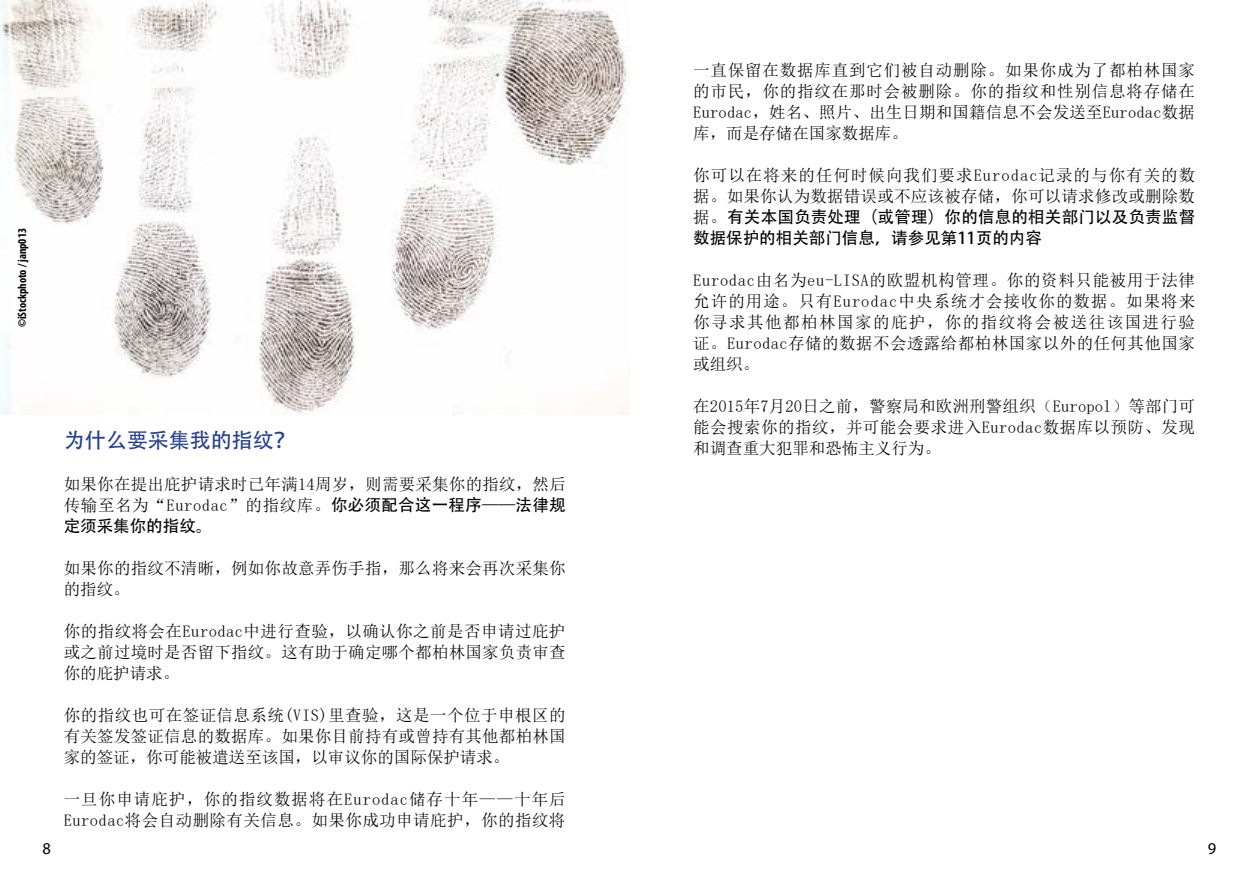
<style>
.page{position:relative;width:1259px;height:893px;background:#fff}
.page>*{position:absolute;margin:0;border:0;box-sizing:border-box;transform-origin:0 0}
.Default_question{font:21px "Adobe Heiti Std";color:#25408f}
.väliotsikko{font:16.5px/21px "Sim Sun";letter-spacing:.015em;color:#000;text-align:justify}
.t1{font:16.5px "Myriad Pro";color:#000}
.Footnote_Text{font:700 condensed 12px "Myriad Pro";color:#000}
.s1{font-family:"Adobe Heiti Std"}
</style>
<div class="page">
<img style="left:0;top:0;width:629px;height:415px">
<p class="Footnote_Text" style="left:15px;top:327px;width:101px;rotate:-90deg">©iStockphoto / janp013</p>
<h3 class="väliotsikko" style="left:693px;top:59px;width:503px">一直保留在数据库直到它们被自动删除。如果你成为了都柏林国家的市民，你的指纹在那时会被删除。你的指纹和性别信息将存储在Eurodac，姓名、照片、出生日期和国籍信息不会发送至Eurodac数据库，而是存储在国家数据库。</h3>
<h3 class="väliotsikko" style="left:693px;top:164px;width:503px">你可以在将来的任何时候向我们要求Eurodac记录的与你有关的数据。如果你认为数据错误或不应该被存储，你可以请求修改或删除数据。<span class="s1">有关本国负责处理（或管理）你的信息的相关部门以及负责监督数据保护的相关部门信息，请参见第11页的内容</span></h3>
<h3 class="väliotsikko" style="left:693px;top:269px;width:503px">Eurodac由名为eu-LISA的欧盟机构管理。你的资料只能被用于法律允许的用途。只有Eurodac中央系统才会接收你的数据。如果将来你寻求其他都柏林国家的庇护，你的指纹将会被送往该国进行验证。Eurodac存储的数据不会透露给都柏林国家以外的任何其他国家或组织。</h3>
<h3 class="väliotsikko" style="left:693px;top:395px;width:503px">在2015年7月20日之前，警察局和欧洲刑警组织（Europol）等部门可能会搜索你的指纹，并可能会要求进入Eurodac数据库以预防、发现</h3>
<p class="Default_question" style="left:64px;top:428px;width:232px">为什么要采集我的指纹？</p>
<h3 class="väliotsikko" style="left:693px;top:437px;width:249px">和调查重大犯罪和恐怖主义行为。</h3>
<h3 class="väliotsikko" style="left:64px;top:474px;width:503px">如果你在提出庇护请求时已年满14周岁，则需要采集你的指纹，然后传输至名为“Eurodac”的指纹库。<span class="s1">你必须配合这一程序——法律规定须采集你的指纹。</span></h3>
<h3 class="väliotsikko" style="left:64px;top:558px;width:503px">如果你的指纹不清晰，例如你故意弄伤手指，那么将来会再次采集你的指纹。</h3>
<h3 class="väliotsikko" style="left:64px;top:621px;width:503px">你的指纹将会在Eurodac中进行查验，以确认你之前是否申请过庇护或之前过境时是否留下指纹。这有助于确定哪个都柏林国家负责审查你的庇护请求。</h3>
<h3 class="väliotsikko" style="left:64px;top:705px;width:503px">你的指纹也可在签证信息系统(VIS)里查验，这是一个位于申根区的有关签发签证信息的数据库。如果你目前持有或曾持有其他都柏林国家的签证，你可能被遣送至该国，以审议你的国际保护请求。</h3>
<h3 class="väliotsikko" style="left:64px;top:789px;width:503px">一旦你申请庇护，你的指纹数据将在Eurodac储存十年——十年后<br>Eurodac将会自动删除有关信息。如果你成功申请庇护，你的指纹将</h3>
<p class="t1" style="left:43px;top:839px;width:10px">8</p>
<p class="t1" style="left:1208px;top:839px;width:10px">9</p>
</div>
